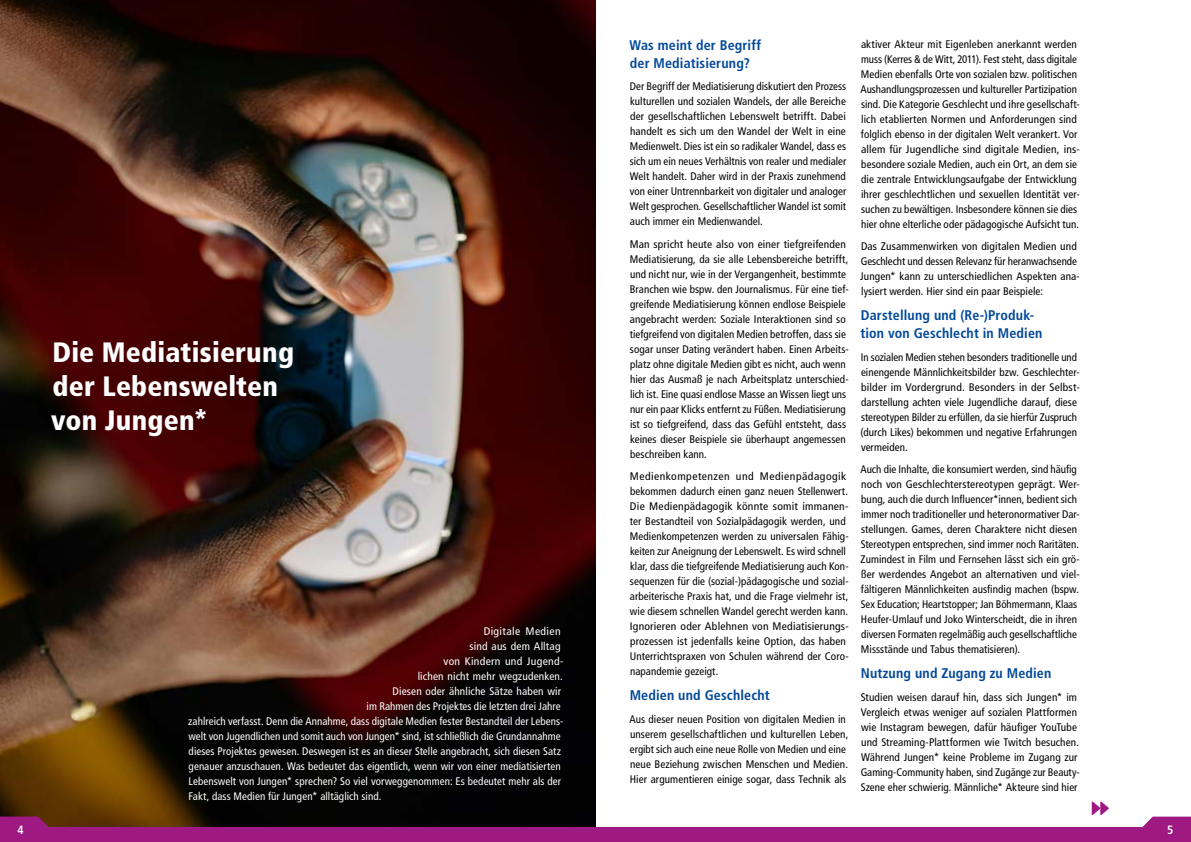
<style>
.page{position:relative;width:1191px;height:842px;background:#fff}
.page>*{position:absolute;margin:0;border:0;box-sizing:border-box;transform-origin:0 0}
.t1{font:900 condensed 28px/34px "Frutiger LT Pro";letter-spacing:.005em;color:#fff}
.t2{font:700 condensed 14px/18px "Frutiger LT Pro";letter-spacing:.01em;color:#00489a}
.t3{font:700 condensed 12px "Frutiger LT Pro";color:#fff}
.t4{font:condensed 11px/15px "Frutiger LT Pro";letter-spacing:.005em;color:#000}
.t5{font:condensed 11px/15px "Frutiger LT Pro";letter-spacing:.005em;color:#000;scale:1.04 1}
.t6{font:condensed 11px/15px "Frutiger LT Pro";letter-spacing:.005em;color:#000;scale:1.06 1}
.t7{font:condensed 11px "Frutiger LT Pro";letter-spacing:.005em;color:#fff}
.t8{font:condensed 11px "Frutiger LT Pro";letter-spacing:.025em;color:#fff;scale:1.06 1}
.t9{font:condensed 11px "Frutiger LT Pro";letter-spacing:.005em;color:#fff;scale:1.04 1}
.t10{font:condensed 11px "Frutiger LT Pro";letter-spacing:.03em;color:#fff;scale:1.06 1}
</style>
<div class="page">
<img style="left:0;top:0;width:595px;height:827px">
<svg style="left:1091px;top:801px;width:18px;height:14px"></svg>
<div style="left:0;top:827px;width:1191px;height:15px;background:#9e1981"></div>
<svg style="left:1142px;top:817px;width:49px;height:10px"></svg>
<svg style="left:0;top:816px;width:60px;height:11px"></svg>
<h1 class="t1" style="left:51px;top:335px;width:244px">Die Mediatisierung der Lebenswelten von Jungen*</h1>
<p class="t10" style="left:483px;top:624px;width:74px">Digitale Medien</p>
<p class="t9" style="left:469px;top:639px;width:89px">sind aus dem Alltag</p>
<p class="t8" style="left:443px;top:654px;width:115px">von Kindern und Jugend-</p>
<p class="t7" style="left:418px;top:669px;width:147px">lichen nicht mehr wegzudenken.</p>
<p class="t7" style="left:392px;top:684px;width:170px">Diesen oder ähnliche Sätze haben wir</p>
<p class="t7" style="left:367px;top:699px;width:195px">im Rahmen des Projektes die letzten drei Jahre</p>
<p class="t7" style="left:188px;top:714px;width:377px">zahlreich verfasst. Denn die Annahme, dass digitale Medien fester Bestandteil der Lebens-</p>
<p class="t7" style="left:188px;top:729px;width:373px">welt von Jugendlichen und somit auch von Jungen* sind, ist schließlich die Grundannahme</p>
<p class="t7" style="left:189px;top:744px;width:374px">dieses Projektes gewesen. Deswegen ist es an dieser Stelle angebracht, sich diesen Satz</p>
<p class="t7" style="left:189px;top:759px;width:373px">genauer anzuschauen. Was bedeutet das eigentlich, wenn wir von einer mediatisierten</p>
<p class="t7" style="left:188px;top:774px;width:374px">Lebenswelt von Jungen* sprechen? So viel vorweggenommen: Es bedeutet mehr als der</p>
<p class="t7" style="left:188px;top:789px;width:194px">Fakt, dass Medien für Jungen* alltäglich sind.</p>
<p class="t2" style="left:629px;top:36px;width:133px">Was meint der Begriff der Mediatisierung?</p>
<p class="t4" style="left:630px;top:79px;width:218px;text-align:justify">Der Begriff der Mediatisierung diskutiert den Prozess kulturellen und sozialen Wandels, der alle Bereiche der gesellschaftlichen Lebenswelt betrifft. Dabei handelt es sich um den Wandel der Welt in eine Medienwelt. Dies ist ein so radikaler Wandel, dass es sich um ein neues Verhältnis von realer und medialer Welt handelt. Daher wird in der Praxis zunehmend von einer Untrennbarkeit von digitaler und analoger Welt gesprochen. Gesellschaftlicher Wandel ist somit auch immer ein Medienwandel.</p>
<p class="t5" style="left:630px;top:236px;width:212px">Man spricht heute also von einer tiefgreifenden Mediatisierung, da sie alle Lebensbereiche betrifft, und nicht nur, wie in der Vergangenheit, bestimmte Branchen wie bspw. den Journalismus. Für eine tief&shy;greifende Mediatisierung können endlose Beispiele angebracht werden: Soziale Interaktionen sind so tiefgreifend von digitalen Medien betroffen, dass sie sogar unser Dating verändert haben. Einen Arbeits&shy;platz ohne digitale Medien gibt es nicht, auch wenn hier das Ausmaß je nach Arbeitsplatz unterschied&shy;lich ist. Eine quasi endlose Masse an Wissen liegt uns nur ein paar Klicks entfernt zu Füßen. Mediatisierung ist so tiefgreifend, dass das Gefühl entsteht, dass keines dieser Beispiele sie überhaupt angemessen beschreiben kann.</p>
<p class="t6" style="left:630px;top:469px;width:208px">Medienkompetenzen und Medienpädagogik bekommen dadurch einen ganz neuen Stellenwert.<br>Die Medienpädagogik könnte somit immanen&shy;ter Bestandteil von Sozialpädagogik werden, und Medienkompetenzen werden zu universalen Fähig&shy;keiten zur Aneignung der Lebenswelt. Es wird schnell klar, dass die tiefgreifende Mediatisierung auch Kon&shy;sequenzen für die (sozial-)pädagogische und sozial&shy;arbeiterische Praxis hat, und die Frage vielmehr ist, wie diesem schnellen Wandel gerecht werden kann.<br>Ignorieren oder Ablehnen von Mediatisierungs&shy;prozessen ist jedenfalls keine Option, das haben Unterrichtspraxen von Schulen während der Coro&shy;napandemie gezeigt.</p>
<p class="t2" style="left:629px;top:686px;width:142px">Medien und Geschlecht</p>
<p class="t4" style="left:629px;top:711px;width:220px">Aus dieser neuen Position von digitalen Medien in unserem gesellschaftlichen und kulturellen Leben, ergibt sich auch eine neue Rolle von Medien und eine neue Beziehung zwischen Menschen und Medien.<br>Hier argumentieren einige sogar, dass Technik als</p>
<p class="t4" style="left:860px;top:37px;width:221px">aktiver Akteur mit Eigenleben anerkannt werden muss (Kerres &amp; de Witt, 2011). Fest steht, dass digitale Medien ebenfalls Orte von sozialen bzw. politischen Aushandlungsprozessen und kultureller Partizipation sind. Die Kategorie Geschlecht und ihre gesellschaft&shy;lich etablierten Normen und Anforderungen sind folglich ebenso in der digitalen Welt verankert. Vor allem für Jugendliche sind digitale Medien, ins&shy;besondere soziale Medien, auch ein Ort, an dem sie die zentrale Entwicklungsaufgabe der Entwicklung ihrer geschlechtlichen und sexuellen Identität ver&shy;suchen zu bewältigen. Insbesondere können sie dies hier ohne elterliche oder pädagogische Aufsicht tun.</p>
<p class="t4" style="left:860px;top:239px;width:221px">Das Zusammenwirken von digitalen Medien und Geschlecht und dessen Relevanz für heranwachsende Jungen* kann zu unterschiedlichen Aspekten ana&shy;lysiert werden. Hier sind ein paar Beispiele:</p>
<p class="t2" style="left:860px;top:307px;width:183px">Darstellung und (Re-)Produk&shy;tion von Geschlecht in Medien</p>
<p class="t4" style="left:860px;top:349px;width:221px">In sozialen Medien stehen besonders traditionelle und einengende Männlichkeitsbilder bzw. Geschlechter&shy;bilder im Vordergrund. Besonders in der Selbst&shy;darstellung achten viele Jugendliche darauf, diese stereotypen Bilder zu erfüllen, da sie hierfür Zuspruch (durch Likes) bekommen und negative Erfahrungen vermeiden.</p>
<p class="t4" style="left:860px;top:462px;width:221px">Auch die Inhalte, die konsumiert werden, sind häufig noch von Geschlechterstereotypen geprägt. Wer&shy;bung, auch die durch Influencer*innen, bedient sich immer noch traditioneller und heteronormativer Dar&shy;stellungen. Games, deren Charaktere nicht diesen Stereotypen entsprechen, sind immer noch Raritäten.<br>Zumindest in Film und Fernsehen lässt sich ein grö&shy;ßer werdendes Angebot an alternativen und viel&shy;fältigeren Männlichkeiten ausfindig machen (bspw.<br>Sex Education; Heartstopper; Jan Böhmermann, Klaas Heufer-Umlauf und Joko Winterscheidt, die in ihren diversen Formaten regelmäßig auch gesellschaftliche Missstände und Tabus thematisieren).</p>
<p class="t2" style="left:860px;top:664px;width:192px">Nutzung und Zugang zu Medien</p>
<p class="t4" style="left:860px;top:689px;width:220px">Studien weisen darauf hin, dass sich Jungen* im Vergleich etwas weniger auf sozialen Plattformen wie Instagram bewegen, dafür häufiger YouTube und Streaming-Plattformen wie Twitch besuchen.<br>Während Jungen* keine Probleme im Zugang zur Gaming-Community haben, sind Zugänge zur Beauty-Szene eher schwierig. Männliche* Akteure sind hier</p>
<p class="t3" style="left:18px;top:822px;width:8px">4</p>
<p class="t3" style="left:1167px;top:822px;width:8px">5</p>
</div>
